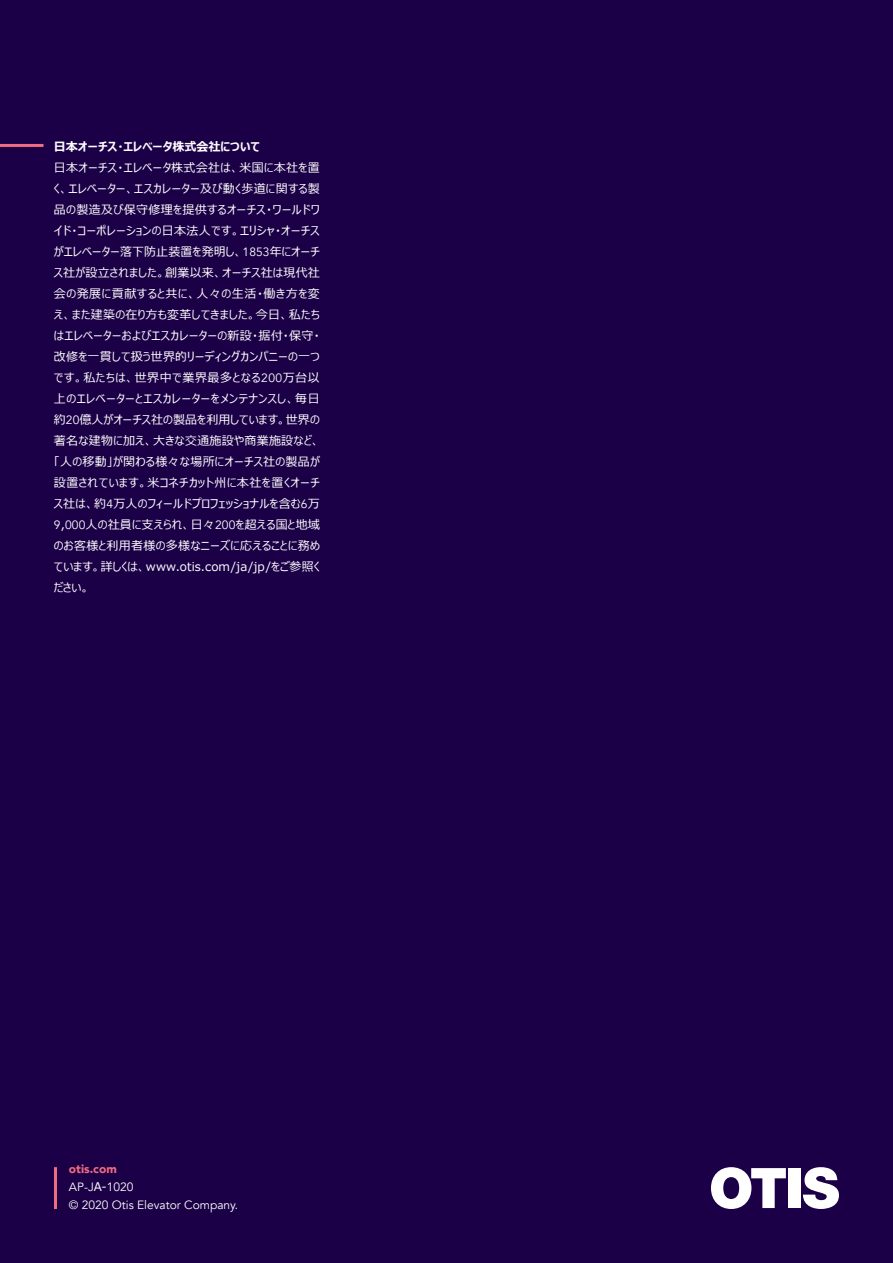
<style>
.page{position:relative;width:893px;height:1263px;background:#1c0047}
.page>*{position:absolute;margin:0;border:0;box-sizing:border-box;transform-origin:0 0}
.t1{font:12px/21px "Meiryo UI";letter-spacing:.005em;color:#fff;text-align:justify}
.t2{font:12px/18px "Avenir";color:#fff}
.t3{font:700 12px "Meiryo UI";color:#fff}
.s1{font-family:"Avenir"}
.s2{font-weight:900;color:#f16b81}
.s3{font-family:"Meiryo UI"}
</style>
<div class="page">
<hr style="left:54px;top:1167px;width:3px;height:42px;background:#f16b81">
<svg style="left:711px;top:1167px;width:75px;height:42px"></svg>
<div style="left:788px;top:1168px;width:13px;height:40px;background:#fff"></div>
<svg style="left:803px;top:1167px;width:36px;height:42px"></svg>
<hr style="left:0;top:144px;width:44px;height:3px;background:#f16b81">
<p class="t3" style="left:54px;top:138px;width:208px">日本オーチス・エレベータ株式会社について</p>
<p class="t1" style="left:54px;top:158px;width:268px">日本オーチス・エレベータ株式会社は、米国に本社を置く、エレベーター、エスカレーター及び動く歩道に関する製品の製造及び保守修理を提供するオーチス・ワールドワイド・コーポレーションの日本法人です。エリシャ・オーチスがエレベーター落下防止装置を発明し、<span class="s1">1853</span>年にオーチス社が設立されました。創業以来、オーチス社は現代社会の発展に貢献すると共に、人々の生活・働き方を変え、また建築の在り方も変革してきました。今日、私たちはエレベーターおよびエスカレーターの新設・据付・保守・改修を一貫して扱う世界的リーディングカンパニーの一つです。私たちは、世界中で業界最多となる<span class="s1">200</span>万台以上のエレベーターとエスカレーターをメンテナンスし、毎日約<span class="s1">20</span>億人がオーチス社の製品を利用しています。世界の著名な建物に加え、大きな交通施設や商業施設など、「人の移動」が関わる様々な場所にオーチス社の製品が設置されています。米コネチカット州に本社を置くオーチス社は、約<span class="s1">4</span>万人のフィールドプロフェッショナルを含む<span class="s1">6</span>万<span class="s1">9</span>,<span class="s1">000</span>人の社員に支えられ、日々<span class="s1">200</span>を超える国と地域のお客様と利用者様の多様なニーズに応えることに務めています。詳しくは、www.otis.com/ja/jp/をご参照ください。</p>
<p class="t2" style="left:69px;top:1160px;width:171px"><span class="s2">otis.com<br></span>AP-J<span class="s3">A-</span>1020<br>© 2020 Otis Elevator Company.</p>
</div>
